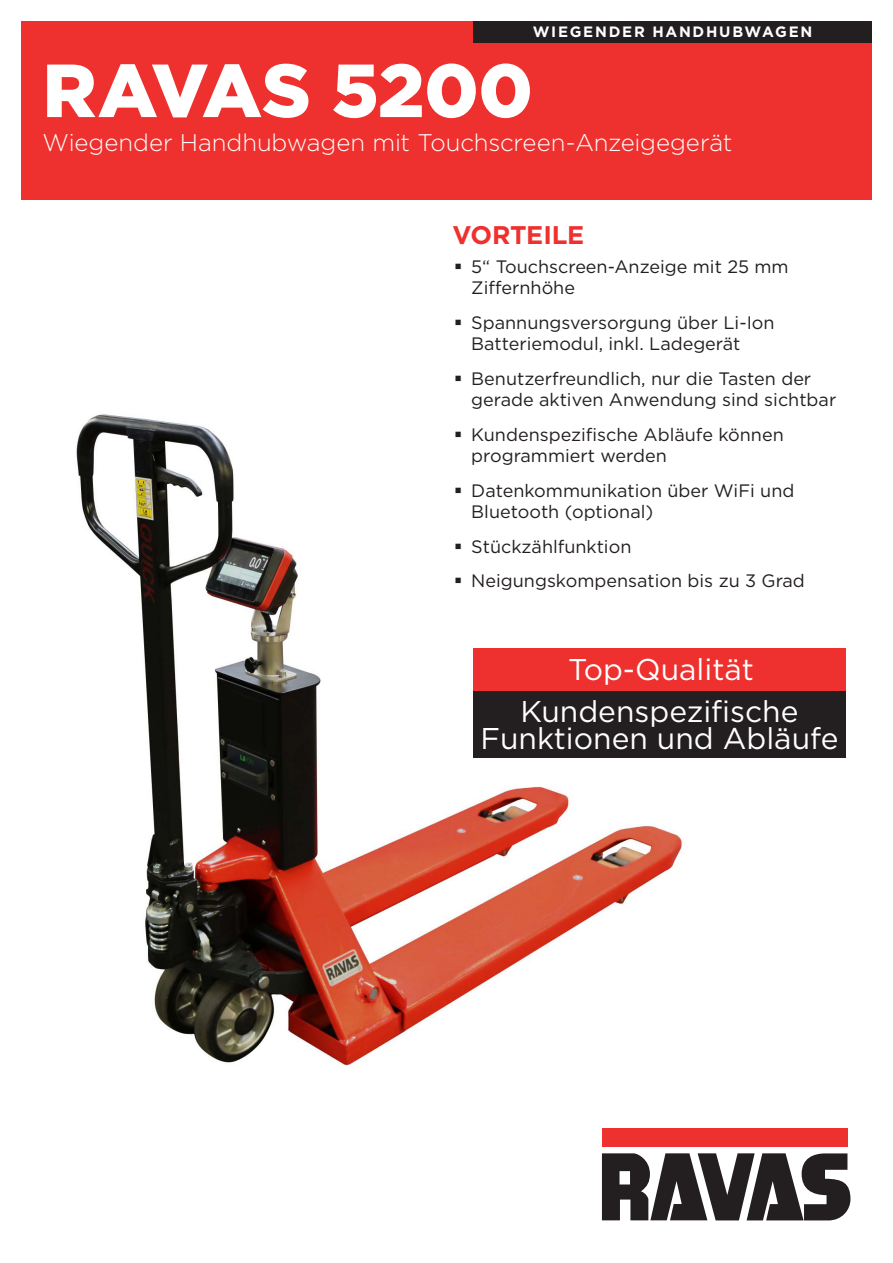
<style>
.page{position:relative;width:893px;height:1263px;background:#fff}
.page>*{position:absolute;margin:0;border:0;box-sizing:border-box;transform-origin:0 0}
.t1{font:900 75px "Gotham";letter-spacing:-.01em;color:#fff}
.t2{font:30px/27px "Gotham";color:#fff;text-align:center}
.t3{font:700 25.5px "Gotham";letter-spacing:-.01em;color:#ee302e}
.t4{font:300 24px "Gotham";letter-spacing:-.005em;color:#fff}
.t5{font:18px/21.6px "Gotham";color:#231f20}
.t6{font:700 15px "Gotham";letter-spacing:.115em;color:#fff}
</style>
<div class="page">
<img style="left:76px;top:414px;width:607px;height:652px">
<div style="left:21px;top:21px;width:851px;height:179px;background:#ee312f"></div>
<div style="left:473px;top:648px;width:372px;height:43px;background:#ee302e"></div>
<div style="left:473px;top:691px;width:372px;height:67px;background:#231f20"></div>
<div style="left:602px;top:1128px;width:245px;height:19px;background:#ee312f"></div>
<svg style="left:602px;top:1153px;width:248px;height:67px"></svg>
<div style="left:473px;top:21px;width:399px;height:22px;background:#231f20"></div>
<svg style="left:456px;top:431px;width:5px;height:6px"></svg>
<svg style="left:456px;top:487px;width:5px;height:6px"></svg>
<svg style="left:456px;top:543px;width:5px;height:6px"></svg>
<svg style="left:456px;top:578px;width:5px;height:5px"></svg>
<p class="t6" style="left:533px;top:22px;width:281px">WIEGENDER HANDHUBWAGEN</p>
<p class="t1" style="left:43px;top:39px;width:492px">RAVAS 5200</p>
<p class="t4" style="left:43px;top:127px;width:691px">Wiegender Handhubwagen mit Touchscreen-Anzeigegerät</p>
<p class="t3" style="left:453px;top:218px;width:133px">VORTEILE</p>
<p class="t5" style="left:471px;top:255px;width:319px">5“ Touchscreen-Anzeige mit 25 mm<br>Ziffernhöhe</p>
<p class="t5" style="left:471px;top:311px;width:305px">Spannungsversorgung über Li-Ion<br>Batteriemodul, inkl. Ladegerät</p>
<p class="t5" style="left:471px;top:367px;width:366px">Benutzerfreundlich, nur die Tasten der gerade aktiven Anwendung sind sichtbar</p>
<p class="t5" style="left:471px;top:423px;width:314px">Kundenspezifische Abläufe können programmiert werden</p>
<p class="t5" style="left:471px;top:479px;width:325px">Datenkommunikation über WiFi und<br>Bluetooth (optional)</p>
<p class="t5" style="left:471px;top:535px;width:162px">Stückzählfunktion</p>
<p class="t5" style="left:471px;top:569px;width:335px">Neigungskompensation bis zu 3 Grad</p>
<p class="t2" style="left:568px;top:655px;width:187px">Top-Qualität</p>
<p class="t2" style="left:480px;top:697px;width:360px">Kundenspezifische<br>Funktionen und Abläufe</p>
</div>
